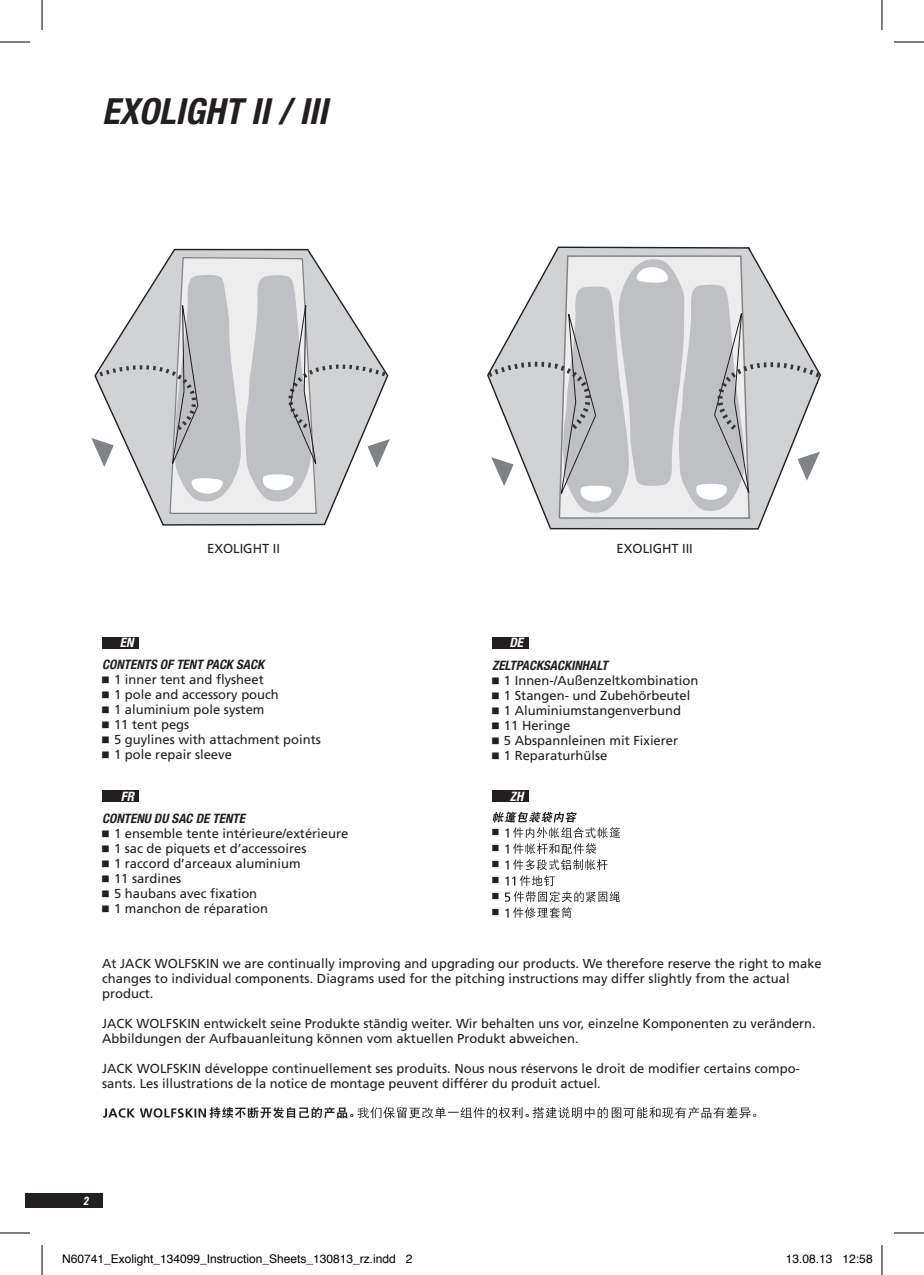
<style>
.page{position:relative;width:924px;height:1275px;background:#fff}
.page>*{position:absolute;margin:0;border:0;box-sizing:border-box;transform-origin:0 0}
.t1{font:italic 700 condensed 36px "Helvetica Neue LT Com";color:#231f20}
.t2{font:13px/15px "Frutiger";color:#231f20}
.t3{font:italic 700 condensed 13px "Helvetica Neue LT Com";color:#231f20}
.t4{font:italic 700 condensed 13px "Helvetica Neue LT Com";color:#fff}
.t5{font:12px "Helvetica";color:#000}
.t6{font:italic 700 11.6px "Roboto Condensed";color:#fff}
</style>
<div class="page">
<div style="left:25px;top:1193px;width:77px;height:15px;background:#231f20"></div>
<svg style="left:158px;top:248px;width:172px;height:278px;background:#bfbfc1"></svg>
<svg style="left:91px;top:256px;width:298px;height:259px"></svg>
<svg style="left:544px;top:246px;width:220px;height:284px;background:#bdbdbf"></svg>
<svg style="left:487px;top:255px;width:334px;height:261px"></svg>
<svg style="left:103px;top:1107px;width:653px;height:11px"></svg>
<div style="left:492px;top:637px;width:36px;height:11px;background:#231f20"></div>
<div style="left:102px;top:637px;width:37px;height:11px;background:#231f20"></div>
<div style="left:102px;top:790px;width:37px;height:12px;background:#231f20"></div>
<div style="left:491px;top:790px;width:37px;height:12px;background:#231f20"></div>
<svg style="left:492px;top:811px;width:128px;height:107px"></svg>
<hr style="left:0;top:42px;width:30px;height:1px;background:#000">
<hr style="left:893px;top:42px;width:30px;height:1px;background:#000">
<hr style="left:0;top:1232px;width:30px;height:1px;background:#000">
<hr style="left:893px;top:1232px;width:30px;height:1px;background:#000">
<hr style="left:42px;top:0;width:1px;height:30px;background:#000">
<hr style="left:42px;top:1245px;width:1px;height:30px;background:#000">
<hr style="left:881px;top:0;width:1px;height:30px;background:#000">
<hr style="left:881px;top:1245px;width:1px;height:30px;background:#000">
<h1 class="t1" style="left:102px;top:90px;width:200px">Exolight II / III</h1>
<p class="t2" style="left:207px;top:541px;width:74px">Exolight II</p>
<p class="t2" style="left:616px;top:541px;width:78px">Exolight III</p>
<p class="t4" style="left:120px;top:635px;width:15px">EN</p>
<p class="t4" style="left:509px;top:635px;width:15px">DE</p>
<p class="t3" style="left:102px;top:656px;width:163px">CONTENTS OF TENT PACK SACK</p>
<p class="t2" style="left:102px;top:672px;width:163px">■ 1 inner tent and flysheet</p>
<p class="t2" style="left:102px;top:687px;width:178px">■ 1 pole and accessory pouch</p>
<p class="t2" style="left:102px;top:702px;width:164px">■ 1 aluminium pole system</p>
<p class="t2" style="left:102px;top:717px;width:88px">■ 11 tent pegs</p>
<p class="t2" style="left:102px;top:732px;width:220px">■ 5 guylines with attachment points</p>
<p class="t2" style="left:102px;top:747px;width:131px">■ 1 pole repair sleeve</p>
<p class="t3" style="left:492px;top:658px;width:112px">ZELTPACKSACKINHALT</p>
<p class="t2" style="left:492px;top:673px;width:208px">■ 1 Innen-/Außenzeltkombination</p>
<p class="t2" style="left:492px;top:688px;width:200px">■ 1 Stangen- und Zubehörbeutel</p>
<p class="t2" style="left:492px;top:703px;width:190px">■ 1 Aluminiumstangenverbund</p>
<p class="t2" style="left:492px;top:718px;width:80px">■ 11 Heringe</p>
<p class="t2" style="left:492px;top:733px;width:187px">■ 5 Abspannleinen mit Fixierer</p>
<p class="t2" style="left:492px;top:748px;width:117px">■ 1 Reparaturhülse</p>
<p class="t4" style="left:121px;top:788px;width:15px">FR</p>
<p class="t4" style="left:509px;top:788px;width:15px">ZH</p>
<p class="t3" style="left:102px;top:810px;width:144px">CONTENU DU SAC DE TENTE</p>
<p class="t2" style="left:102px;top:825px;width:247px">■ 1 ensemble tente intérieure/extérieure</p>
<p class="t2" style="left:102px;top:840px;width:206px">■ 1 sac de piquets et d’accessoires</p>
<p class="t2" style="left:102px;top:855px;width:200px">■ 1 raccord d’arceaux aluminium</p>
<p class="t2" style="left:102px;top:870px;width:81px">■ 11 sardines</p>
<p class="t2" style="left:102px;top:885px;width:156px">■ 5 haubans avec fixation</p>
<p class="t2" style="left:102px;top:900px;width:167px">■ 1 manchon de réparation</p>
<p class="t2" style="left:102px;top:956px;width:720px">At JACK WOLFSKIN we are continually improving and upgrading our products. We therefore reserve the right to make changes to individual components. Diagrams used for the pitching instructions may differ slightly from the actual product.</p>
<p class="t2" style="left:102px;top:1016px;width:714px">JACK WOLFSKIN entwickelt seine Produkte ständig weiter. Wir behalten uns vor, einzelne Komponenten zu verändern.<br>Abbildungen der Aufbauanleitung können vom aktuellen Produkt abweichen.</p>
<p class="t2" style="left:102px;top:1061px;width:699px">JACK WOLFSKIN développe continuellement ses produits. Nous nous réservons le droit de modifier certains compo&shy;sants. Les illustrations de la notice de montage peuvent différer du produit actuel.</p>
<p class="t6" style="left:84px;top:1192px;width:7px">2</p>
<p class="t5" style="left:62px;top:1249px;width:352px">N60741_Exolight_134099_Instruction_Sheets_130813_rz.indd 2</p>
<p class="t5" style="left:785px;top:1249px;width:88px">13.08.13 12:58</p>
</div>
